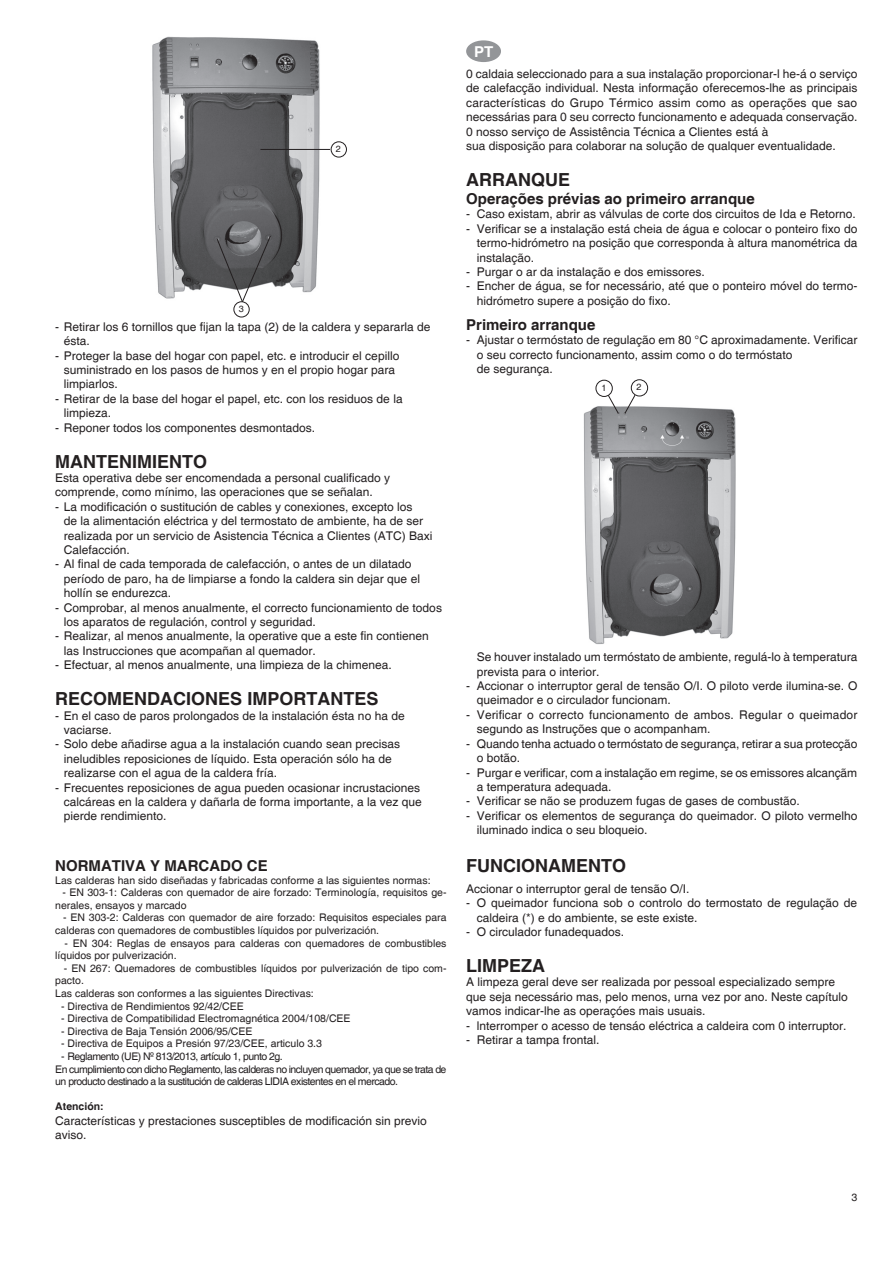
<style>
.page{position:relative;width:893px;height:1263px;background:#fff}
.page>*{position:absolute;margin:0;border:0;box-sizing:border-box;transform-origin:0 0}
._11negrita{font:700 18px "Helvetica";color:#231f20}
._11negrita-2{font:700 15px "Helvetica";color:#231f20}
.t1{font:700 15px "Helvetica";color:#fff}
._8-7normal{font:12px/14.4px "Helvetica";color:#231f20}
._11negrita-3{font:10.5px/12.6px "Helvetica";color:#231f20}
._11negrita-4{font:10.5px/12.6px "Helvetica";letter-spacing:-.05em;color:#231f20}
._11negrita-5{font:700 10.5px "Helvetica";color:#231f20}
.ARIAL_7{font:10.5px "Helvetica";color:#231f20}
.t2{font:9px "Helvetica";color:#231f20}
</style>
<div class="page">
<img style="left:152px;top:36px;width:169px;height:263px">
<svg style="left:216px;top:235px;width:55px;height:68px"></svg>
<div style="left:233px;top:301px;width:17px;height:16px;border:1px solid #231f20;border-radius:50%"></div>
<hr style="left:260px;top:149px;width:70px;height:1px;background:#231f20">
<div style="left:331px;top:141px;width:16px;height:16px;border:1px solid #231f20;border-radius:50%"></div>
<img style="left:583px;top:406px;width:153px;height:238px">
<svg style="left:607px;top:394px;width:29px;height:21px"></svg>
<div style="left:596px;top:380px;width:17px;height:17px;border:1px solid #231f20;border-radius:50%"></div>
<div style="left:631px;top:379px;width:17px;height:17px;border:1px solid #231f20;border-radius:50%"></div>
<div style="left:466px;top:40px;width:35px;height:22px;background:#939598;border-radius:50%"></div>
<p class="t2" style="left:239px;top:304px;width:7px">3</p>
<p class="t2" style="left:336px;top:144px;width:7px">2</p>
<p class="_8-7normal" style="left:64px;top:320px;width:368px;text-indent:-8px">- Retirar los 6 tornillos que fijan la tapa (2) de la caldera y separarla de ésta.</p>
<p class="_8-7normal" style="left:64px;top:349px;width:337px;text-indent:-8px">- Proteger la base del hogar con papel, etc. e introducir el cepillo suministrado en los pasos de humos y en el propio hogar para limpiarlos.</p>
<p class="_8-7normal" style="left:64px;top:392px;width:340px;text-indent:-8px">- Retirar de la base del hogar el papel, etc. con los residuos de la limpieza.</p>
<p class="_8-7normal" style="left:55px;top:421px;width:261px">- Reponer todos los componentes desmontados.</p>
<p class="_11negrita" style="left:55px;top:450px;width:153px">MANTENIMIENTO</p>
<p class="_8-7normal" style="left:55px;top:471px;width:336px">Esta operativa debe ser encomendada a personal cualificado y comprende, como mínimo, las operaciones que se señalan.</p>
<p class="_8-7normal" style="left:64px;top:500px;width:370px;text-indent:-8px">- La modificación o sustitución de cables y conexiones, excepto los<br>de la alimentación eléctrica y del termostato de ambiente, ha de ser realizada por un servicio de Asistencia Técnica a Clientes (ATC) Baxi Calefacción.</p>
<p class="_8-7normal" style="left:64px;top:557px;width:358px;text-indent:-8px">- Al final de cada temporada de calefacción, o antes de un dilatado período de paro, ha de limpiarse a fondo la caldera sin dejar que el hollín se endurezca.</p>
<p class="_8-7normal" style="left:64px;top:601px;width:380px;text-indent:-8px">- Comprobar, al menos anualmente, el correcto funcionamiento de todos los aparatos de regulación, control y seguridad.</p>
<p class="_8-7normal" style="left:64px;top:629px;width:366px;text-indent:-8px">- Realizar, al menos anualmente, la operative que a este fin contienen las Instrucciones que acompañan al quemador.</p>
<p class="_8-7normal" style="left:55px;top:658px;width:338px">- Efectuar, al menos anualmente, una limpieza de la chimenea.</p>
<p class="_11negrita" style="left:55px;top:688px;width:325px">RECOMENDACIONES IMPORTANTES</p>
<p class="_8-7normal" style="left:64px;top:709px;width:342px;text-indent:-8px">- En el caso de paros prolongados de la instalación ésta no ha de vaciarse.</p>
<p class="_8-7normal" style="left:64px;top:737px;width:338px;text-indent:-8px">- Solo debe añadirse agua a la instalación cuando sean precisas ineludibles reposiciones de líquido. Esta operación sólo ha de realizarse con el agua de la caldera fría.</p>
<p class="_8-7normal" style="left:64px;top:781px;width:360px;text-indent:-8px">- Frecuentes reposiciones de agua pueden ocasionar incrustaciones calcáreas en la caldera y dañarla de forma importante, a la vez que pierde rendimiento.</p>
<p class="_11negrita-2" style="left:55px;top:856px;width:214px">NORMATIVA Y MARCADO CE</p>
<p class="_11negrita-3" style="left:55px;top:874px;width:377px">Las calderas han sido diseñadas y fabricadas conforme a las siguientes normas:</p>
<p class="_11negrita-3" style="left:55px;top:886px;width:393px;text-indent:7px">- EN 303-1: Calderas con quemador de aire forzado: Terminología, requisitos ge&shy;nerales, ensayos y marcado</p>
<p class="_11negrita-3" style="left:55px;top:912px;width:393px;text-indent:8px">- EN 303-2: Calderas con quemador de aire forzado: Requisitos especiales para calderas con quemadores de combustibles líquidos por pulverización.</p>
<p class="_11negrita-3" style="left:55px;top:937px;width:393px;text-indent:9px">- EN 304: Reglas de ensayos para calderas con quemadores de combustibles líquidos por pulverización.</p>
<p class="_11negrita-3" style="left:55px;top:962px;width:393px;text-indent:8px">- EN 267: Quemadores de combustibles líquidos por pulverización de tipo com&shy;pacto.</p>
<p class="_11negrita-3" style="left:55px;top:987px;width:260px">Las calderas son conformes a las siguientes Directivas:</p>
<p class="_11negrita-3" style="left:61px;top:1000px;width:184px">- Directiva de Rendimientos 92/42/CEE</p>
<p class="_11negrita-3" style="left:61px;top:1012px;width:291px">- Directiva de Compatibilidad Electromagnética 2004/108/CEE</p>
<p class="_11negrita-3" style="left:61px;top:1025px;width:193px">- Directiva de Baja Tensión 2006/95/CEE</p>
<p class="_11negrita-3" style="left:61px;top:1038px;width:262px">- Directiva de Equipos a Presión 97/23/CEE, articulo 3.3</p>
<p class="_11negrita-4" style="left:61px;top:1050px;width:223px">- Reglamento (UE) Nº 813/2013, artículo 1, punto 2g.</p>
<p class="_11negrita-4" style="left:55px;top:1063px;width:393px">En cumplimiento con dicho Reglamento, las calderas no incluyen quemador, ya que se trata de un producto destinado a la sustitución de calderas LIDIA existentes en el mercado.</p>
<p class="_11negrita-5" style="left:55px;top:1100px;width:50px">Atención:</p>
<p class="_8-7normal" style="left:55px;top:1114px;width:373px">Características y prestaciones susceptibles de modificación sin previo aviso.</p>
<p class="t1" style="left:474px;top:43px;width:21px">PT</p>
<p class="_8-7normal" style="left:466px;top:67px;width:393px;text-align:justify">0 caldaia seleccionado para a sua instalação proporcionar-l he-á o serviço de calefacção individual. Nesta informação oferecemos-lhe as principais características do Grupo Térmico assim como as operações que sao necessárias para 0 seu correcto funcionamento e adequada conservação.<br>0 nosso serviço de Assistência Técnica a Clientes está à</p>
<p class="_8-7normal" style="left:466px;top:139px;width:371px">sua disposição para colaborar na solução de qualquer eventualidade.</p>
<p class="_11negrita" style="left:466px;top:169px;width:105px">ARRANQUE</p>
<p class="_11negrita-2" style="left:466px;top:190px;width:290px">Operações prévias ao primeiro arranque</p>
<p class="_8-7normal" style="left:466px;top:207px;width:391px">- Caso existam, abrir as válvulas de corte dos circuitos de Ida e Retorno.</p>
<p class="_8-7normal" style="left:477px;top:222px;width:382px;text-align:justify;text-indent:-11px">- Verificar se a instalação está cheia de água e colocar o ponteiro fixo do termo-hidrómetro na posição que corresponda à altura manométrica da instalação.</p>
<p class="_8-7normal" style="left:466px;top:265px;width:240px">- Purgar o ar da instalação e dos emissores.</p>
<p class="_8-7normal" style="left:477px;top:279px;width:382px;text-indent:-11px">- Encher de água, se for necessário, até que o ponteiro móvel do termo&shy;hidrómetro supere a posição do fixo.</p>
<p class="_11negrita-2" style="left:466px;top:316px;width:131px">Primeiro arranque</p>
<p class="_8-7normal" style="left:477px;top:333px;width:382px;text-indent:-11px">- Ajustar o termóstato de regulação em 80 °C aproximadamente. Verificar o seu correcto funcionamento, assim como o do termóstato</p>
<p class="_8-7normal" style="left:477px;top:362px;width:78px">de segurança.</p>
<p class="t2" style="left:601px;top:383px;width:7px">1</p>
<p class="t2" style="left:637px;top:382px;width:7px">2</p>
<p class="_8-7normal" style="left:477px;top:650px;width:382px">Se houver instalado um termóstato de ambiente, regulá-lo à temperatura prevista para o interior.</p>
<p class="_8-7normal" style="left:477px;top:679px;width:382px;text-indent:-11px">- Accionar o interruptor geral de tensão O/I. O piloto verde ilumina-se. O queimador e o circulador funcionam.</p>
<p class="_8-7normal" style="left:477px;top:708px;width:382px;text-indent:-11px">- Verificar o correcto funcionamento de ambos. Regular o queimador segundo as Instruções que o acompanham.</p>
<p class="_8-7normal" style="left:477px;top:737px;width:382px;text-indent:-11px">- Quando tenha actuado o termóstato de segurança, retirar a sua protecção o botão.</p>
<p class="_8-7normal" style="left:477px;top:765px;width:382px;text-indent:-11px">- Purgar e verificar, com a instalação em regime, se os emissores alcançãm a temperatura adequada.</p>
<p class="_8-7normal" style="left:466px;top:794px;width:335px">- Verificar se não se produzem fugas de gases de combustão.</p>
<p class="_8-7normal" style="left:477px;top:809px;width:382px;text-indent:-11px">- Verificar os elementos de segurança do queimador. O piloto vermelho iluminado indica o seu bloqueio.</p>
<p class="_11negrita" style="left:466px;top:855px;width:161px">FUNCIONAMENTO</p>
<p class="_8-7normal" style="left:466px;top:882px;width:225px">Accionar o interruptor geral de tensão O/I.</p>
<p class="_8-7normal" style="left:477px;top:896px;width:382px;text-indent:-11px">- O queimador funciona sob o controlo do termostato de regulação de caldeira (*) e do ambiente, se este existe.</p>
<p class="_8-7normal" style="left:466px;top:925px;width:160px">- O circulador funadequados.</p>
<p class="_11negrita" style="left:466px;top:954px;width:81px">LIMPEZA</p>
<p class="_8-7normal" style="left:466px;top:975px;width:383px">A limpeza geral deve ser realizada por pessoal especializado sempre que seja necessário mas, pelo menos, urna vez por ano. Neste capítulo vamos indicar-lhe as operaçóes mais usuais.</p>
<p class="_8-7normal" style="left:466px;top:1018px;width:382px">- lnterromper o acesso de tensáo eléctrica a caldeira com 0 interruptor.</p>
<p class="_8-7normal" style="left:466px;top:1033px;width:135px">- Retirar a tampa frontal.</p>
<p class="ARIAL_7" style="left:852px;top:1191px;width:7px">3</p>
</div>
